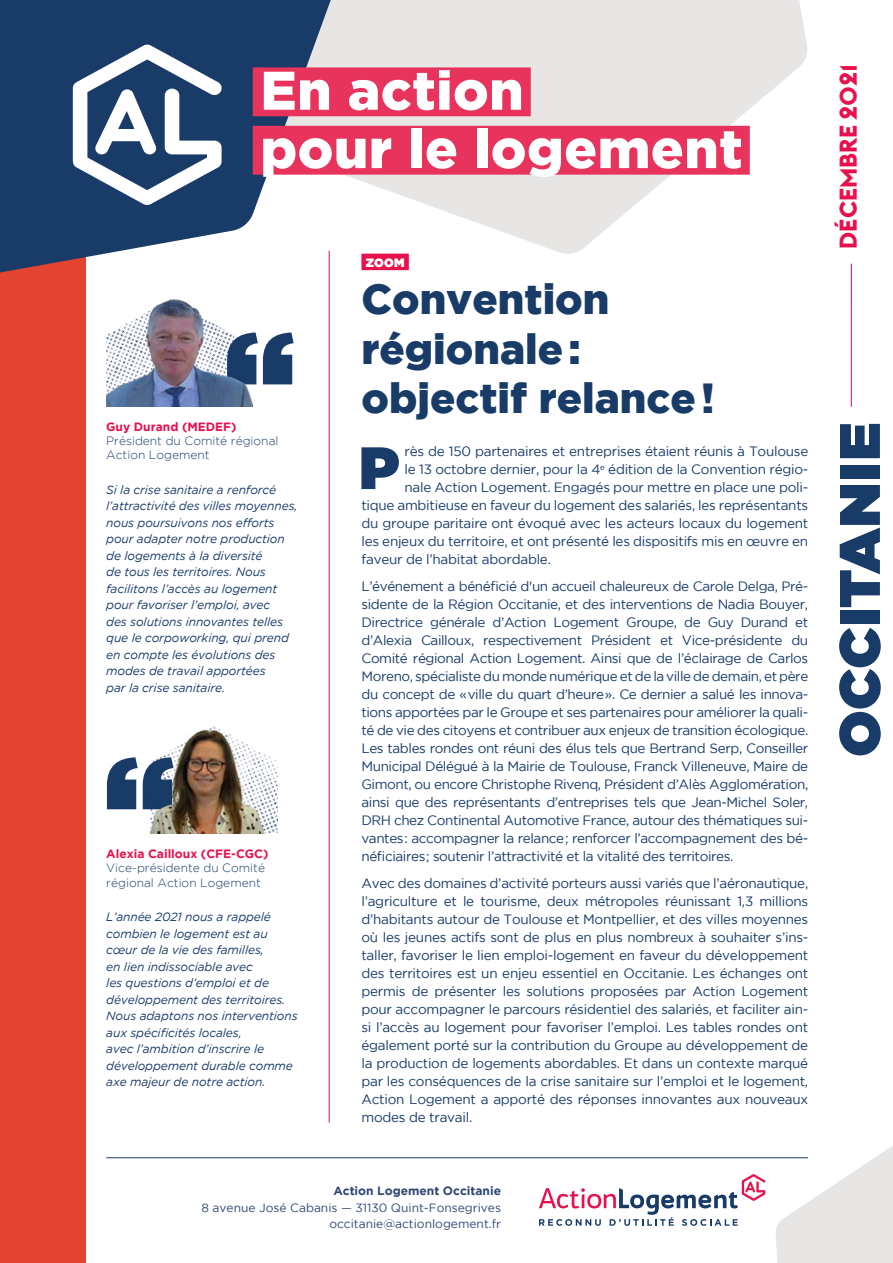
<style>
.page{position:relative;width:893px;height:1263px;background:#fff}
.page>*{position:absolute;margin:0;border:0;box-sizing:border-box;transform-origin:0 0}
.t1{font:59.55px "Gotham Ultra";color:#183b68}
.t2{font:57px "Gotham Ultra";letter-spacing:.01em;color:#183b68}
.t3{font:900 54.3px/58.3px "Gotham";letter-spacing:.01em;color:#fff}
.t4{font:900 42px/49.5px "Gotham";color:#183b68}
.t5{font:700 24px "Euclid Flex";color:#e6114d}
.t6{font:13.5px/18px "Gotham";letter-spacing:-.02em;color:#183b68;text-align:justify}
.t7{font:italic 12px/16.5px "Gotham";letter-spacing:-.01em;color:#183b68}
.t8{font:300 12px/14.4px "Gotham";color:#183b68}
.t9{font:12px/16.5px "Gotham";color:#304773;text-align:right}
.t10{font:700 12px "Gotham";color:#e6114d}
.t11{font:700 12px "Gotham";color:#304773}
.t12{font:12px "Gotham Ultra";color:#fff}
</style>
<div class="page">
<div style="left:0;top:61px;width:85px;height:1202px;background:#e24431"></div>
<svg style="left:363px;top:0;width:444px;height:254px;fill:#e7e6e5"></svg>
<svg style="left:0;top:0;width:363px;height:287px;fill:#183b68"></svg>
<svg style="left:775px;top:1146px;width:118px;height:117px"></svg>
<div style="left:253px;top:67px;width:278px;height:49px;background:#e8345c"></div>
<div style="left:253px;top:126px;width:497px;height:49px;background:#e8345c"></div>
<svg style="left:73px;top:45px;width:149px;height:160px"></svg>
<hr style="left:329px;top:251px;width:1px;height:871px;background:#e6114d">
<hr style="left:106px;top:1157px;width:702px;height:1px;background:#183b68">
<div style="left:361px;top:254px;width:48px;height:16px;background:#e6114d"></div>
<img style="left:213px;top:726px;width:65px;height:107px">
<svg style="left:107px;top:757px;width:31px;height:52px"></svg>
<svg style="left:253px;top:332px;width:41px;height:52px"></svg>
<hr style="left:851px;top:264px;width:1px;height:143px;background:#e6114d">
<svg style="left:539px;top:1174px;width:226px;height:52px"></svg>
<img style="left:106px;top:299px;width:147px;height:108px">
<img style="left:142px;top:728px;width:128px;height:106px">
<h3 class="t3" style="left:260px;top:60px;width:484px">En action<br>pour le logement</h3>
<p class="t10" style="left:106px;top:419px;width:132px">Guy Durand (MEDEF)</p>
<p class="t8" style="left:106px;top:433px;width:174px">Président du Comité régional<br>Action Logement</p>
<p class="t7" style="left:106px;top:481px;width:193px">Si la crise sanitaire a renforcé l’attractivité des villes moyennes, nous poursuivons nos efforts pour adapter notre production de logements à la diversité<br>de tous les territoires. Nous facilitons l’accès au logement pour favoriser l’emploi, avec<br>des solutions innovantes telles que le corpoworking, qui prend en compte les évolutions des modes de travail apportées<br>par la crise sanitaire.</p>
<p class="t10" style="left:106px;top:846px;width:164px">Alexia Cailloux (CFE-CGC)</p>
<p class="t8" style="left:106px;top:860px;width:160px">Vice-présidente du Comité régional Action Logement</p>
<p class="t7" style="left:106px;top:909px;width:193px">L’année 2021 nous a rappelé combien le logement est au cœur de la vie des familles,<br>en lien indissociable avec<br>les questions d’emploi et de développement des territoires.<br>Nous adaptons nos interventions aux spécificités locales,<br>avec l’ambition d’inscrire le développement durable comme axe majeur de notre action.</p>
<p class="t12" style="left:366px;top:256px;width:40px">ZOOM</p>
<h3 class="t4" style="left:361px;top:274px;width:355px">Convention régionale: objectif relance!</h3>
<h1 class="t1" style="left:359px;top:433px;width:42px">p</h1>
<p class="t6" style="left:404px;top:442px;width:405px">rès de 150 partenaires et entreprises étaient réunis à Toulouse</p>
<p class="t6" style="left:404px;top:460px;width:405px">le 13 octobre dernier, pour la 4<sup>e</sup> édition de la Convention régio-</p>
<p class="t6" style="left:404px;top:478px;width:405px">nale Action Logement. Engagés pour mettre en place une poli-</p>
<p class="t6" style="left:361px;top:496px;width:448px">tique ambitieuse en faveur du logement des salariés, les représentants</p>
<p class="t6" style="left:361px;top:514px;width:448px">du groupe paritaire ont évoqué avec les acteurs locaux du logement</p>
<p class="t6" style="left:361px;top:532px;width:448px">les enjeux du territoire, et ont présenté les dispositifs mis en œuvre en</p>
<p class="t6" style="left:361px;top:550px;width:191px">faveur de l’habitat abordable.</p>
<p class="t6" style="left:361px;top:577px;width:448px">L’événement a bénéficié d'un accueil chaleureux de Carole Delga, Pré&shy;sidente de la Région Occitanie, et des interventions de Nadia Bouyer, Directrice générale d’Action Logement Groupe, de Guy Durand et d’Alexia Cailloux, respectivement Président et Vice-présidente du Comité régional Action Logement. Ainsi que de l’éclairage de Carlos Moreno, spécialiste du monde numérique et de la ville de demain, et père du concept de «ville du quart d’heure». Ce dernier a salué les innova&shy;tions apportées par le Groupe et ses partenaires pour améliorer la quali&shy;té de vie des citoyens et contribuer aux enjeux de transition écologique.<br>Les tables rondes ont réuni des élus tels que Bertrand Serp, Conseiller Municipal Délégué à la Mairie de Toulouse, Franck Villeneuve, Maire de Gimont, ou encore Christophe Rivenq, Président d’Alès Agglomération, ainsi que des représentants d’entreprises tels que Jean-Michel Soler, DRH chez Continental Automotive France, autour des thématiques sui&shy;vantes: accompagner la relance; renforcer l’accompagnement des bé&shy;néficiaires; soutenir l’attractivité et la vitalité des territoires.</p>
<p class="t6" style="left:361px;top:874px;width:448px">Avec des domaines d’activité porteurs aussi variés que l’aéronautique, l’agriculture et le tourisme, deux métropoles réunissant 1,3 millions d’habitants autour de Toulouse et Montpellier, et des villes moyennes où les jeunes actifs sont de plus en plus nombreux à souhaiter s’ins&shy;taller, favoriser le lien emploi-logement en faveur du développement des territoires est un enjeu essentiel en Occitanie. Les échanges ont permis de présenter les solutions proposées par Action Logement pour accompagner le parcours résidentiel des salariés, et faciliter ain&shy;si l’accès au logement pour favoriser l’emploi. Les tables rondes ont également porté sur la contribution du Groupe au développement de la production de logements abordables. Et dans un contexte marqué par les conséquences de la crise sanitaire sur l’emploi et le logement, Action Logement a apporté des réponses innovantes aux nouveaux modes de travail.</p>
<p class="t11" style="left:333px;top:1184px;width:169px">Action Logement Occitanie</p>
<p class="t9" style="left:201px;top:1199px;width:301px">8 avenue José Cabanis — 31130 Quint-Fonsegrives occitanie@actionlogement.fr</p>
<h3 class="t5" style="left:834px;top:249px;width:186px;rotate:-90deg">DÉCEMBRE 2021</h3>
<h2 class="t2" style="left:827px;top:757px;width:336px;rotate:-90deg">OCCITANIE</h2>
</div>
